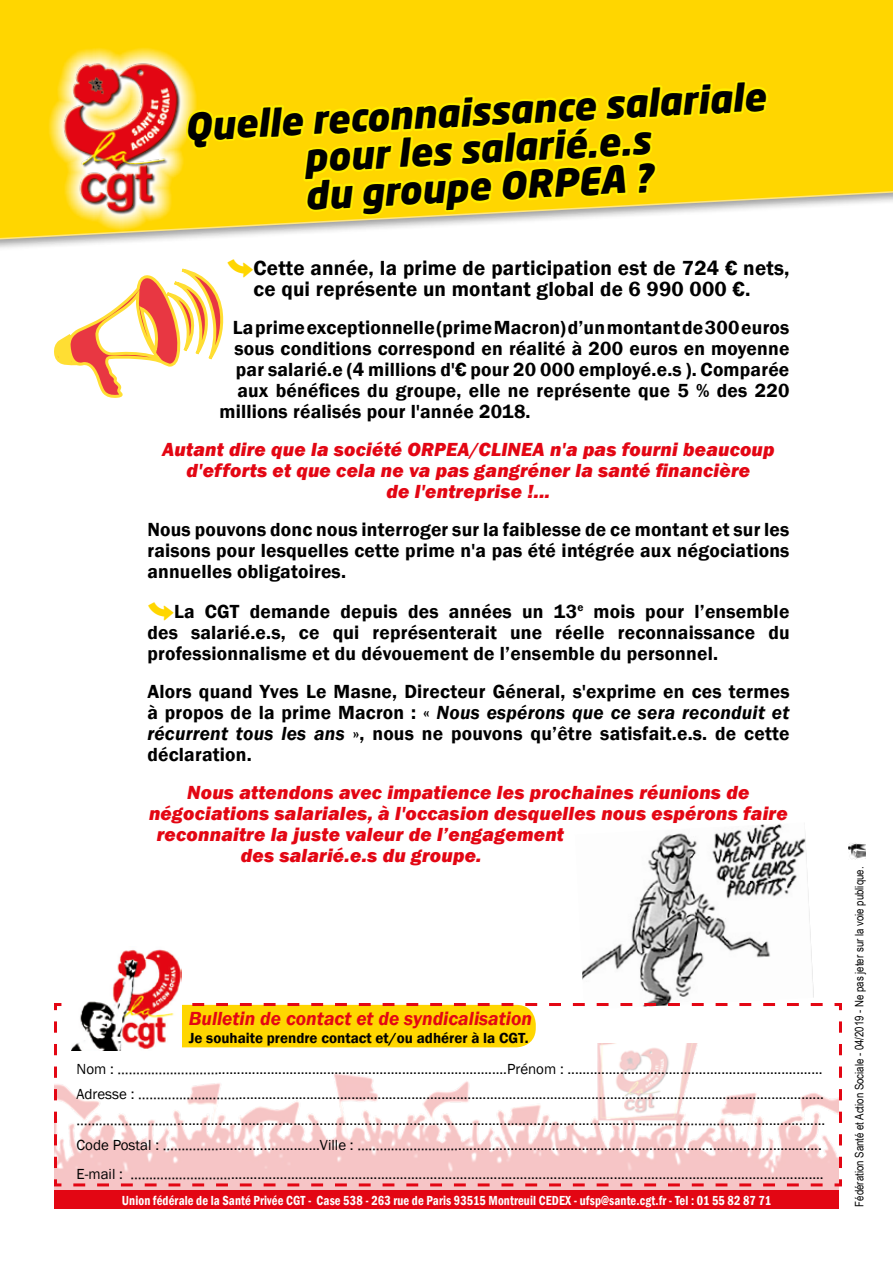
<style>
.page{position:relative;width:893px;height:1263px;background:#fff}
.page>*{position:absolute;margin:0;border:0;box-sizing:border-box;transform-origin:0 0}
.t1{font:italic 900 37.5px/37.5px "Neo Sans Pro";color:#000;text-align:center}
.t2{font:600 21px/21px "Franklin Gothic";letter-spacing:.01em;color:#000;text-align:center}
.t3{font:600 19.5px/21px "Franklin Gothic";letter-spacing:.01em;color:#000;text-align:justify}
.t4{font:italic 800 19.5px/21px "Franklin Gothic";letter-spacing:.01em;color:#e30613;text-align:center}
.t5{font:italic 600 19.5px "Franklin Gothic";color:#e30613}
.t6{font:15px/25.5px "Franklin Gothic";color:#000}
.t7{font:600 15px "Franklin Gothic";color:#000}
.t8{font:600 condensed 13.5px "Franklin Gothic";letter-spacing:.01em;color:#fff;scale:.93 1}
.t9{font:11.7px "Arial Narrow";color:#000}
.s1{font-family:"Arrowstfb";font-weight:400;font-size:19.5px;color:#ffd600}
.s2{font-family:"Arrowstfb";font-weight:400;color:#ffd600}
.s3{font-style:italic}
</style>
<div class="page">
<img style="left:582px;top:824px;width:232px;height:177px">
<svg style="left:0;top:0;width:893px;height:241px;background:#fdda21"></svg>
<img style="left:47px;top:45px;width:6px;height:186px">
<img style="left:849px;top:843px;width:17px;height:16px">
<svg style="left:53px;top:0;width:717px;height:398px"></svg>
<img style="left:54px;top:1188px;width:785px;height:3px">
<svg style="left:54px;top:1001px;width:788px;height:187px"></svg>
<div style="left:54px;top:1191px;width:785px;height:18px;background:#e30613"></div>
<img style="left:71px;top:949px;width:110px;height:101px">
<h1 class="t1" style="left:183px;top:107px;width:583px;rotate:-3deg">Quelle reconnaissance salariale pour les salarié.e.s<br>du groupe ORPEA ?</h1>
<h2 class="t2" style="left:227px;top:258px;width:564px"><span class="s1">P</span>Cette année, la prime de participation est de 724 € nets, ce qui représente un montant global de 6 990 000 €.</h2>
<h3 class="t3" style="left:233px;top:318px;width:558px">La prime exceptionnelle (prime Macron) d’un montant de 300 euros</h3>
<h3 class="t3" style="left:234px;top:339px;width:556px">sous conditions correspond en réalité à 200 euros en moyenne</h3>
<h3 class="t3" style="left:236px;top:360px;width:555px">par salarié.e (4 millions d'€ pour 20 000 employé.e.s ). Comparée</h3>
<h3 class="t3" style="left:237px;top:381px;width:554px">aux bénéfices du groupe, elle ne représente que 5 % des 220</h3>
<h3 class="t3" style="left:219px;top:402px;width:313px">millions réalisés pour l'année 2018.</h3>
<h3 class="t4" style="left:162px;top:439px;width:614px">Autant dire que la société ORPEA/CLINEA n'a pas fourni beaucoup d'efforts et que cela ne va pas gangréner la santé financière<br>de l'entreprise !...</h3>
<h3 class="t3" style="left:147px;top:520px;width:644px">Nous pouvons donc nous interroger sur la faiblesse de ce montant et sur les raisons pour lesquelles cette prime n'a pas été intégrée aux négociations annuelles obligatoires.</h3>
<h3 class="t3" style="left:147px;top:601px;width:644px"><span class="s2">P</span>La CGT demande depuis des années un 13<sup>e</sup> mois pour l’ensemble des salarié.e.s, ce qui représenterait une réelle reconnaissance du professionnalisme et du dévouement de l’ensemble du personnel.</h3>
<h3 class="t3" style="left:147px;top:681px;width:644px">Alors quand Yves Le Masne, Directeur Géneral, s'exprime en ces termes à propos de la prime Macron : « <span class="s3">Nous espérons que ce sera reconduit et récurrent tous les ans</span> », nous ne pouvons qu’être satisfait.e.s. de cette déclaration.</h3>
<h3 class="t4" style="left:187px;top:782px;width:564px">Nous attendons avec impatience les prochaines réunions de</h3>
<h3 class="t4" style="left:149px;top:803px;width:640px">négociations salariales, à l'occasion desquelles nous espérons faire</h3>
<h3 class="t4" style="left:157px;top:824px;width:409px">reconnaitre la juste valeur de l’engagement</h3>
<h3 class="t4" style="left:241px;top:845px;width:242px">des salarié.e.s du groupe.</h3>
<h3 class="t5" style="left:189px;top:1006px;width:345px">Bulletin de contact et de syndicalisation</h3>
<p class="t7" style="left:189px;top:1028px;width:341px">Je souhaite prendre contact et/ou adhérer à la CGT.</p>
<p class="t6" style="left:77px;top:1056px;width:750px">Nom : ……………………….............................................................................Prénom : ....................................................................<br>Adresse : ………………………............................................................................................................................................................ ………………………............................................................................................................................………………………......................<br>Code Postal : ……………...........................Ville : ……………………….................................................................................................</p>
<p class="t6" style="left:77px;top:1161px;width:749px">E-mail : ………………………..............................................................................................................................................................</p>
<p class="t8" style="left:122px;top:1191px;width:700px">Union fédérale de la Santé Privée CGT - Case 538 - 263 rue de Paris 93515 Montreuil CEDEX - ufsp@sante.cgt.fr - Tel : 01 55 82 87 71</p>
<p class="t9" style="left:851px;top:1206px;width:341px;rotate:-90deg">Fédération Santé et Action Sociale - 04/2019 - Ne pas jeter sur la voie publique.</p>
</div>
